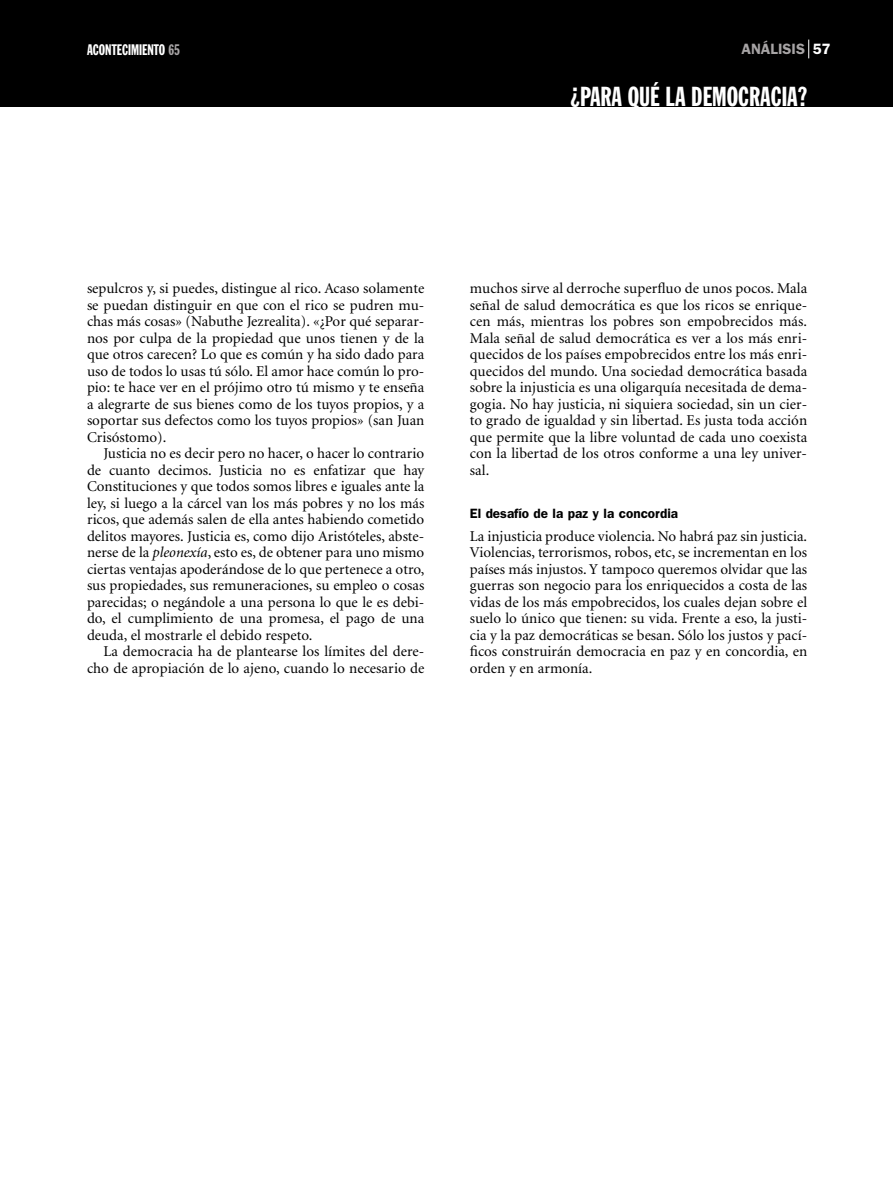
<style>
.page{position:relative;width:893px;height:1190px;background:#fff}
.page>*{position:absolute;margin:0;border:0;box-sizing:border-box;transform-origin:0 0}
.t1{font:27px "Franklin Gothic Extra Cond";color:#fff}
.t2{font:15px/16.5px "Minion";color:#000;text-align:justify}
.t3{font:15px "Franklin Gothic Extra Cond";color:#fff}
.t4{font:600 15px "Franklin Gothic";color:#a7a4a5}
.t5{font:600 13.5px "Franklin Gothic";color:#000}
.s1{color:#a7a4a5}
.s2{color:#fff}
.s3{font-style:italic}
</style>
<div class="page">
<div style="left:0;top:0;width:892px;height:106px;background:#000"></div>
<svg style="left:808px;top:40px;width:1px;height:18px"></svg>
<p class="t3" style="left:87px;top:44px;width:94px">ACONTECIMIENTO <span class="s1">65</span></p>
<p class="t4" style="left:741px;top:44px;width:90px">ANÁLISIS <span class="s2">57</span></p>
<h1 class="t1" style="left:570px;top:87px;width:238px">¿PARA QUÉ LA DEMOCRACIA?</h1>
<p class="t2" style="left:87px;top:281px;width:339px">sepulcros y, si puedes, distingue al rico. Acaso solamente se puedan distinguir en que con el rico se pudren mu&shy;chas más cosas» (Nabuthe Jezrealita). «¿Por qué separar&shy;nos por culpa de la propiedad que unos tienen y de la que otros carecen? Lo que es común y ha sido dado para uso de todos lo usas tú sólo. El amor hace común lo pro&shy;pio: te hace ver en el prójimo otro tú mismo y te enseña a alegrarte de sus bienes como de los tuyos propios, y a soportar sus defectos como los tuyos propios» (san Juan Crisóstomo).</p>
<p class="t2" style="left:87px;top:446px;width:339px;text-indent:16px">Justicia no es decir pero no hacer, o hacer lo contrario de cuanto decimos. Justicia no es enfatizar que hay Constituciones y que todos somos libres e iguales ante la ley, si luego a la cárcel van los más pobres y no los más ricos, que además salen de ella antes habiendo cometido delitos mayores. Justicia es, como dijo Aristóteles, abste&shy;nerse de la <span class="s3">pleonexía</span>, esto es, de obtener para uno mismo ciertas ventajas apoderándose de lo que pertenece a otro, sus propiedades, sus remuneraciones, su empleo o cosas parecidas; o negándole a una persona lo que le es debi&shy;do, el cumplimiento de una promesa, el pago de una deuda, el mostrarle el debido respeto.</p>
<p class="t2" style="left:87px;top:644px;width:339px;text-align:right">La democracia ha de plantearse los límites del dere&shy;cho de apropiación de lo ajeno, cuando lo necesario de</p>
<p class="t2" style="left:470px;top:281px;width:339px">muchos sirve al derroche superfluo de unos pocos. Mala señal de salud democrática es que los ricos se enrique&shy;cen más, mientras los pobres son empobrecidos más.<br>Mala señal de salud democrática es ver a los más enri&shy;quecidos de los países empobrecidos entre los más enri&shy;quecidos del mundo. Una sociedad democrática basada sobre la injusticia es una oligarquía necesitada de dema&shy;gogia. No hay justicia, ni siquiera sociedad, sin un cier&shy;to grado de igualdad y sin libertad. Es justa toda acción que permite que la libre voluntad de cada uno coexista con la libertad de los otros conforme a una ley univer&shy;sal.</p>
<p class="t5" style="left:470px;top:509px;width:210px">El desafío de la paz y la concordia</p>
<p class="t2" style="left:470px;top:529px;width:339px">La injusticia produce violencia. No habrá paz sin justicia.<br>Violencias, terrorismos, robos, etc, se incrementan en los países más injustos. Y tampoco queremos olvidar que las guerras son negocio para los enriquecidos a costa de las vidas de los más empobrecidos, los cuales dejan sobre el suelo lo único que tienen: su vida. Frente a eso, la justi&shy;cia y la paz democráticas se besan. Sólo los justos y pací&shy;ficos construirán democracia en paz y en concordia, en orden y en armonía.</p>
</div>
